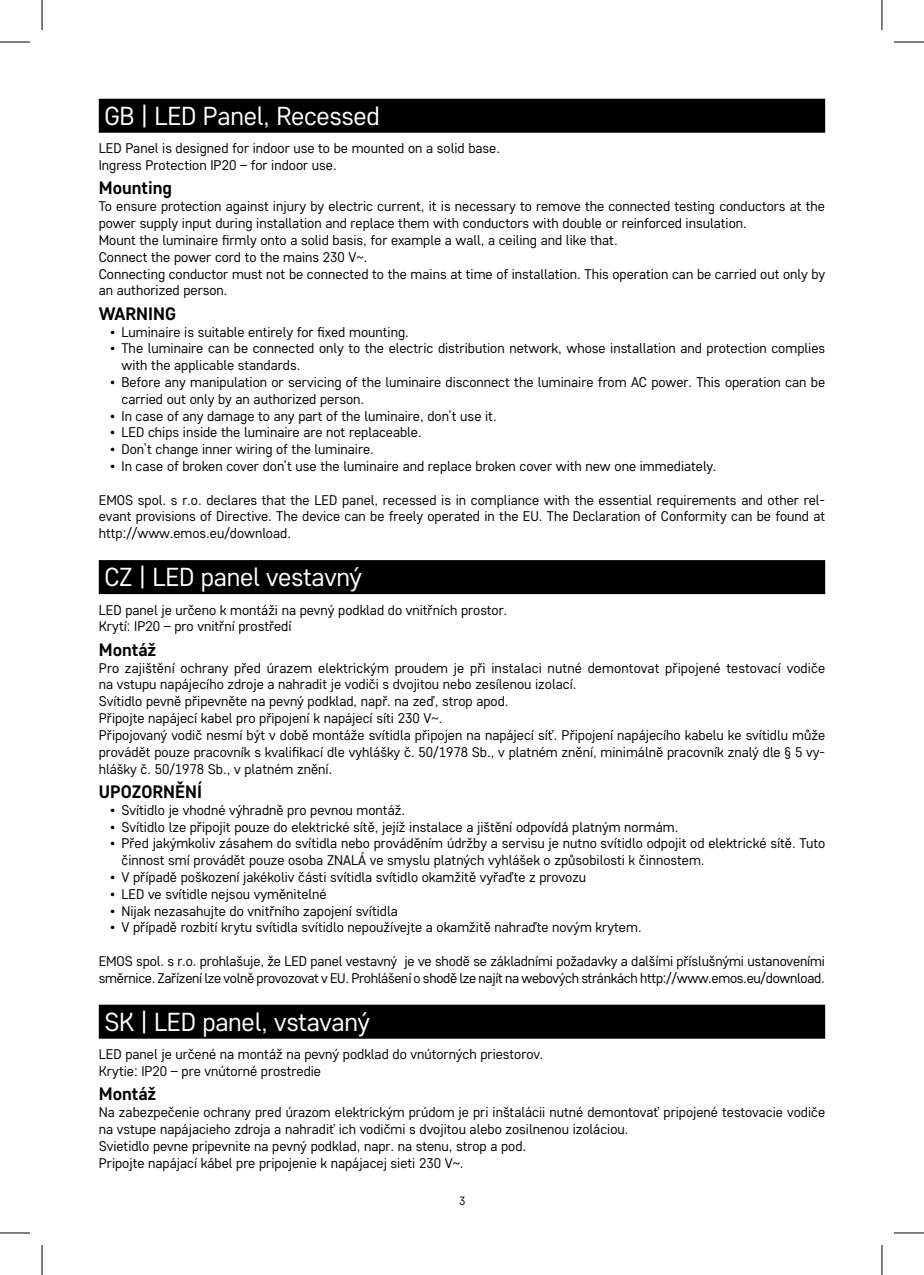
<style>
.page{position:relative;width:924px;height:1275px;background:#fff}
.page>*{position:absolute;margin:0;border:0;box-sizing:border-box;transform-origin:0 0}
.t1{font:26px "Core Sans D35";letter-spacing:-.01em;color:#fff}
.t2{font:700 18px "Core Sans D55";color:#000}
.t3{font:14px/16.8px "Core Sans D35";color:#000}
.t4{font:14px/16.8px "Core Sans D35";letter-spacing:-.02em;color:#000}
.t5{font:12px "Core Sans D35";color:#000}
</style>
<div class="page">
<div style="left:99px;top:99px;width:725px;height:34px;background:#000"></div>
<div style="left:99px;top:560px;width:725px;height:34px;background:#000"></div>
<div style="left:99px;top:1004px;width:725px;height:34px;background:#000"></div>
<hr style="left:0;top:42px;width:30px;height:1px;background:#000">
<hr style="left:893px;top:42px;width:30px;height:1px;background:#000">
<hr style="left:0;top:1232px;width:30px;height:1px;background:#000">
<hr style="left:893px;top:1232px;width:30px;height:1px;background:#000">
<hr style="left:42px;top:0;width:1px;height:30px;background:#000">
<hr style="left:42px;top:1245px;width:1px;height:30px;background:#000">
<hr style="left:881px;top:0;width:1px;height:30px;background:#000">
<hr style="left:881px;top:1245px;width:1px;height:30px;background:#000">
<h1 class="t1" style="left:104px;top:99px;width:277px">GB | LED Panel, Recessed</h1>
<p class="t3" style="left:99px;top:139px;width:402px">LED Panel is designed for indoor use to be mounted on a solid base.<br>Ingress Protection IP20 – for indoor use.</p>
<p class="t2" style="left:99px;top:176px;width:75px">Mounting</p>
<p class="t3" style="left:99px;top:197px;width:727px">To ensure protection against injury by electric current, it is necessary to remove the connected testing conductors at the power supply input during installation and replace them with conductors with double or reinforced insulation.<br>Mount the luminaire firmly onto a solid basis, for example a wall, a ceiling and like that.<br>Connect the power cord to the mains 230 V~.<br>Connecting conductor must not be connected to the mains at time of installation. This operation can be carried out only by an authorized person.</p>
<p class="t2" style="left:99px;top:302px;width:79px">WARNING</p>
<p class="t3" style="left:110px;top:323px;width:300px">• Luminaire is suitable entirely for fixed mounting.</p>
<p class="t3" style="left:121px;top:340px;width:704px;text-indent:-11px">• The luminaire can be connected only to the electric distribution network, whose installation and protection complies with the applicable standards.</p>
<p class="t3" style="left:121px;top:373px;width:705px;text-indent:-11px">• Before any manipulation or servicing of the luminaire disconnect the luminaire from AC power. This operation can be carried out only by an authorized person.</p>
<p class="t3" style="left:110px;top:407px;width:388px">• In case of any damage to any part of the luminaire, don’t use it.</p>
<p class="t3" style="left:110px;top:424px;width:313px">• LED chips inside the luminaire are not replaceable.</p>
<p class="t3" style="left:110px;top:440px;width:265px">• Don’t change inner wiring of the luminaire.</p>
<p class="t3" style="left:110px;top:457px;width:607px">• In case of broken cover don’t use the luminaire and replace broken cover with new one immediately.</p>
<p class="t3" style="left:99px;top:491px;width:727px;text-align:justify">EMOS spol. s r.o. declares that the LED panel, recessed is in compliance with the essential requirements and other rel&shy;evant provisions of Directive. The device can be freely operated in the EU. The Declaration of Conformity can be found at http://www.emos.eu/download.</p>
<h1 class="t1" style="left:104px;top:560px;width:259px">CZ | LED panel vestavný</h1>
<p class="t3" style="left:99px;top:601px;width:410px">LED panel je určeno k montáži na pevný podklad do vnitřních prostor.<br>Krytí: IP20 – pro vnitřní prostředí</p>
<p class="t2" style="left:99px;top:638px;width:59px">Montáž</p>
<p class="t3" style="left:99px;top:659px;width:727px">Pro zajištění ochrany před úrazem elektrickým proudem je při instalaci nutné demontovat připojené testovací vodiče na vstupu napájecího zdroje a nahradit je vodiči s dvojitou nebo zesílenou izolací.<br>Svítidlo pevně připevněte na pevný podklad, např. na zeď, strop apod.<br>Připojte napájecí kabel pro připojení k napájecí síti 230 V~.<br>Připojovaný vodič nesmí být v době montáže svítidla připojen na napájecí síť. Připojení napájecího kabelu ke svítidlu může provádět pouze pracovník s kvalifikací dle vyhlášky č. 50/1978 Sb., v platném znění, minimálně pracovník znalý dle § 5 vy&shy;hlášky č. 50/1978 Sb., v platném znění.</p>
<p class="t2" style="left:99px;top:780px;width:105px">UPOZORNĚNÍ</p>
<p class="t3" style="left:110px;top:801px;width:296px">• Svítidlo je vhodné výhradně pro pevnou montáž.</p>
<p class="t3" style="left:110px;top:818px;width:569px">• Svítidlo lze připojit pouze do elektrické sítě, jejíž instalace a jištění odpovídá platným normám.</p>
<p class="t3" style="left:121px;top:834px;width:704px;text-indent:-11px">• Před jakýmkoliv zásahem do svítidla nebo prováděním údržby a servisu je nutno svítidlo odpojit od elektrické sítě. Tuto činnost smí provádět pouze osoba ZNALÁ ve smyslu platných vyhlášek o způsobilosti k činnostem.</p>
<p class="t3" style="left:110px;top:868px;width:477px">• V případě poškození jakékoliv části svítidla svítidlo okamžitě vyřaďte z provozu</p>
<p class="t3" style="left:110px;top:885px;width:218px">• LED ve svítidle nejsou vyměnitelné</p>
<p class="t3" style="left:110px;top:902px;width:289px">• Nijak nezasahujte do vnitřního zapojení svítidla</p>
<p class="t3" style="left:110px;top:918px;width:533px">• V případě rozbití krytu svítidla svítidlo nepoužívejte a okamžitě nahraďte novým krytem.</p>
<p class="t4" style="left:99px;top:952px;width:727px">EMOS spol. s r.o. prohlašuje, že LED panel vestavný je ve shodě se základními požadavky a dalšími příslušnými ustanoveními směrnice. Zařízení lze volně provozovat v EU. Prohlášení o shodě lze najít na webových stránkách http://www.emos.eu/download.</p>
<h1 class="t1" style="left:104px;top:1005px;width:267px">SK | LED panel, vstavaný</h1>
<p class="t3" style="left:99px;top:1045px;width:446px">LED panel je určené na montáž na pevný podklad do vnútorných priestorov.<br>Krytie: IP20 – pre vnútorné prostredie</p>
<p class="t2" style="left:99px;top:1082px;width:59px">Montáž</p>
<p class="t3" style="left:99px;top:1103px;width:727px">Na zabezpečenie ochrany pred úrazom elektrickým prúdom je pri inštalácii nutné demontovať pripojené testovacie vodiče na vstupe napájacieho zdroja a nahradiť ich vodičmi s dvojitou alebo zosilnenou izoláciou.<br>Svietidlo pevne pripevnite na pevný podklad, napr. na stenu, strop a pod.<br>Pripojte napájací kábel pre pripojenie k napájacej sieti 230 V~.</p>
<p class="t5" style="left:459px;top:1192px;width:8px">3</p>
</div>
